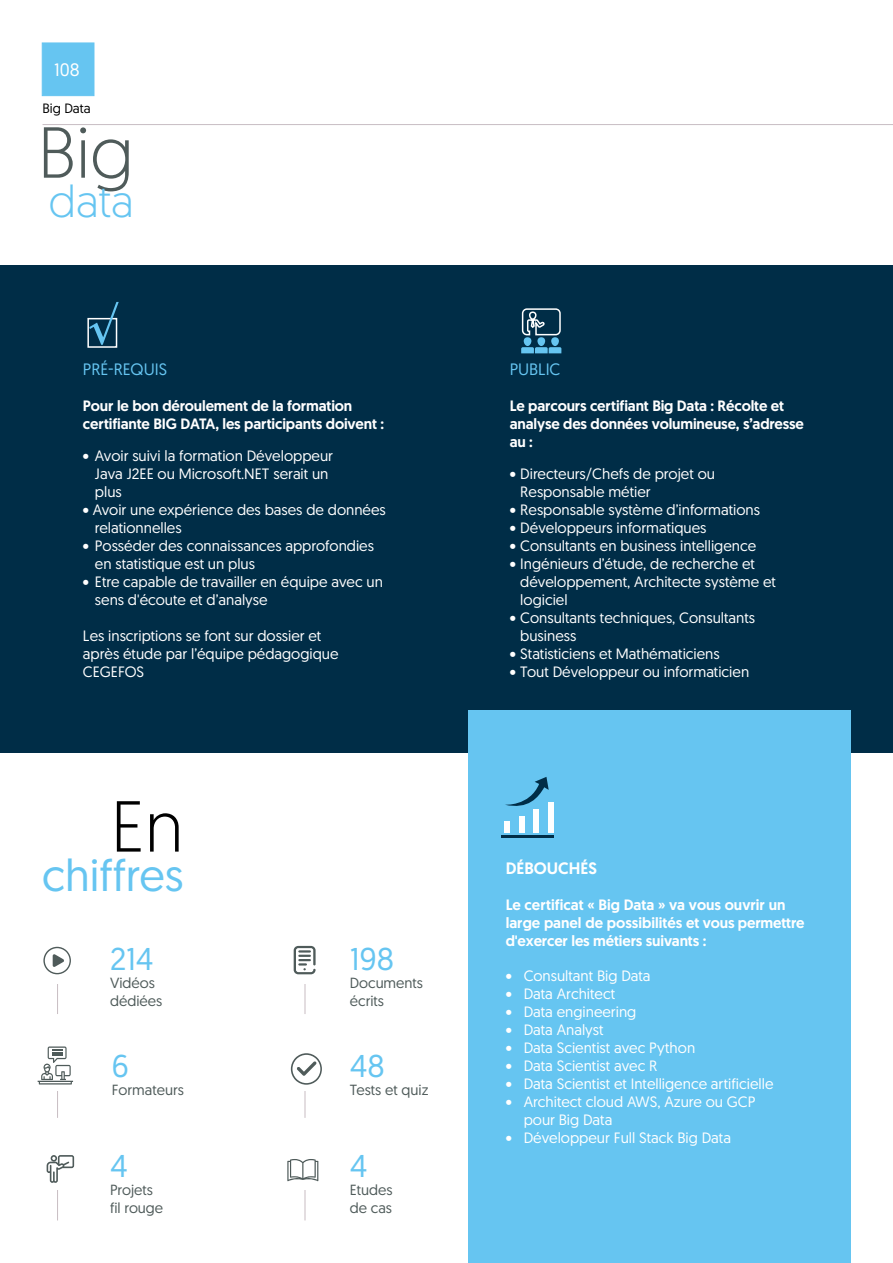
<style>
.page{position:relative;width:893px;height:1263px;background:#fff}
.page>*{position:absolute;margin:0;border:0;box-sizing:border-box;transform-origin:0 0}
.t1{font:300 72px "Geomanist";color:#4f5b5a}
.t2{font:300 72px "Geomanist";color:#000}
.t3{font:45px "Geomanist";color:#66c5f1}
.t4{font:300 45px "Geomanist";color:#66c5f1}
.t5{font:31.5px "Geomanist";color:#66c5f1}
.t6{font:18px "Geomanist";color:#fff}
.t7{font:16.5px "Geomanist";color:#66c5f1}
.t8{font:500 16.5px "Geomanist";color:#fff}
.t9{font:15px/18px "Geomanist";color:#fff}
.t10{font:500 15px/18px "Geomanist";letter-spacing:-.01em;color:#fff}
.t11{font:14.7px/17.7px "Geomanist";color:#4f5b5a}
.t12{font:13.5px "Geomanist";color:#000}
</style>
<div class="page">
<div style="left:42px;top:43px;width:52px;height:53px;background:#66c5f1"></div>
<hr style="left:43px;top:124px;width:850px;height:1px;background:#c8bdc3">
<div style="left:404px;top:265px;width:489px;height:488px;background:#002d47"></div>
<div style="left:0;top:265px;width:425px;height:488px;background:#002d47"></div>
<div style="left:87px;top:318px;width:30px;height:30px;border:2px solid #fff"></div>
<svg style="left:89px;top:302px;width:30px;height:43px"></svg>
<div style="left:468px;top:710px;width:383px;height:553px;background:#66c5f1"></div>
<div style="left:534px;top:809px;width:5px;height:24px;background:#fff"></div>
<div style="left:548px;top:802px;width:6px;height:31px;background:#fff"></div>
<div style="left:519px;top:816px;width:6px;height:17px;background:#fff"></div>
<div style="left:504px;top:821px;width:6px;height:12px;background:#fff"></div>
<svg style="left:505px;top:777px;width:44px;height:33px"></svg>
<hr style="left:501px;top:835px;width:53px;height:2px;background:#002d47">
<svg style="left:521px;top:308px;width:40px;height:45px"></svg>
<hr style="left:57px;top:953px;width:1px;height:61px;background:#c8bdc3">
<hr style="left:305px;top:953px;width:1px;height:61px;background:#c8bdc3">
<hr style="left:57px;top:1159px;width:1px;height:61px;background:#c8bdc3">
<hr style="left:305px;top:1159px;width:1px;height:61px;background:#c8bdc3">
<hr style="left:57px;top:1064px;width:1px;height:54px;background:#c8bdc3">
<hr style="left:305px;top:1064px;width:1px;height:54px;background:#c8bdc3">
<div style="left:0;top:935px;width:327px;height:48px;background:#fff"></div>
<div style="left:0;top:1043px;width:327px;height:48px;background:#fff"></div>
<div style="left:0;top:1142px;width:327px;height:48px;background:#fff"></div>
<svg style="left:43px;top:947px;width:28px;height:27px"></svg>
<svg style="left:38px;top:1046px;width:35px;height:38px"></svg>
<svg style="left:47px;top:1155px;width:27px;height:28px"></svg>
<svg style="left:294px;top:946px;width:22px;height:28px"></svg>
<svg style="left:291px;top:1053px;width:31px;height:32px"></svg>
<svg style="left:287px;top:1159px;width:31px;height:22px"></svg>
<p class="t6" style="left:54px;top:58px;width:27px">108</p>
<p class="t12" style="left:43px;top:100px;width:50px">Big Data</p>
<h1 class="t1" style="left:38px;top:106px;width:97px">Big</h1>
<h2 class="t4" style="left:49px;top:172px;width:87px">data</h2>
<p class="t7" style="left:83px;top:359px;width:86px">PRÉ-REQUIS</p>
<p class="t10" style="left:83px;top:397px;width:303px">Pour le bon déroulement de la formation certifiante BIG DATA, les participants doivent :</p>
<p class="t9" style="left:95px;top:446px;width:239px;text-indent:-12px">• Avoir suivi la formation Développeur<br>Java J2EE ou Microsoft.NET serait un plus</p>
<p class="t9" style="left:95px;top:500px;width:292px;text-indent:-12px">• Avoir une expérience des bases de données relationnelles</p>
<p class="t9" style="left:95px;top:536px;width:281px;text-indent:-12px">• Posséder des connaissances approfondies en statistique est un plus</p>
<p class="t9" style="left:95px;top:572px;width:289px;text-indent:-12px">• Etre capable de travailler en équipe avec un sens d'écoute et d’analyse</p>
<p class="t9" style="left:83px;top:626px;width:257px">Les inscriptions se font sur dossier et après étude par l’équipe pédagogique<br>CEGEFOS</p>
<h1 class="t2" style="left:111px;top:780px;width:74px">En</h1>
<h2 class="t3" style="left:42px;top:846px;width:143px">chiffres</h2>
<h3 class="t5" style="left:110px;top:939px;width:45px">214</h3>
<p class="t11" style="left:110px;top:973px;width:54px">Vidéos dédiées</p>
<h3 class="t5" style="left:112px;top:1046px;width:19px">6</h3>
<p class="t11" style="left:112px;top:1080px;width:74px">Formateurs</p>
<h3 class="t5" style="left:110px;top:1146px;width:19px">4</h3>
<p class="t11" style="left:110px;top:1180px;width:55px">Projets fil rouge</p>
<h3 class="t5" style="left:350px;top:939px;width:46px">198</h3>
<p class="t11" style="left:350px;top:973px;width:75px">Documents écrits</p>
<h3 class="t5" style="left:350px;top:1046px;width:36px">48</h3>
<p class="t11" style="left:350px;top:1080px;width:80px">Tests et quiz</p>
<h3 class="t5" style="left:350px;top:1146px;width:19px">4</h3>
<p class="t11" style="left:350px;top:1180px;width:44px">Etudes de cas</p>
<p class="t7" style="left:510px;top:359px;width:52px">PUBLIC</p>
<p class="t10" style="left:510px;top:397px;width:295px">Le parcours certifiant Big Data : Récolte et analyse des données volumineuse, s’adresse au :</p>
<p class="t9" style="left:520px;top:464px;width:196px;text-indent:-10px">• Directeurs/Chefs de projet ou<br>Responsable métier</p>
<p class="t9" style="left:510px;top:500px;width:252px">• Responsable système d’informations</p>
<p class="t9" style="left:510px;top:518px;width:198px">• Développeurs informatiques</p>
<p class="t9" style="left:510px;top:536px;width:248px">• Consultants en business intelligence</p>
<p class="t9" style="left:520px;top:554px;width:257px;text-indent:-10px">• Ingénieurs d’étude, de recherche et développement, Architecte système et logiciel</p>
<p class="t9" style="left:520px;top:608px;width:236px;text-indent:-10px">• Consultants techniques, Consultants business</p>
<p class="t9" style="left:510px;top:644px;width:211px">• Statisticiens et Mathématiciens</p>
<p class="t9" style="left:510px;top:662px;width:241px">• Tout Développeur ou informaticien</p>
<p class="t8" style="left:506px;top:857px;width:93px">DÉBOUCHÉS</p>
<p class="t10" style="left:506px;top:895px;width:300px">Le certificat « Big Data » va vous ouvrir un large panel de possibilités et vous permettre d'exercer les métiers suivants :</p>
<p class="t9" style="left:506px;top:966px;width:146px">• Consultant Big Data</p>
<p class="t9" style="left:506px;top:984px;width:111px">• Data Architect</p>
<p class="t9" style="left:506px;top:1002px;width:132px">• Data engineering</p>
<p class="t9" style="left:506px;top:1020px;width:99px">• Data Analyst</p>
<p class="t9" style="left:506px;top:1038px;width:191px">• Data Scientist avec Python</p>
<p class="t9" style="left:506px;top:1056px;width:153px">• Data Scientist avec R</p>
<p class="t9" style="left:506px;top:1074px;width:269px">• Data Scientist et Intelligence artificielle</p>
<p class="t9" style="left:524px;top:1092px;width:233px;text-indent:-18px">• Architect cloud AWS, Azure ou GCP pour Big Data</p>
<p class="t9" style="left:506px;top:1128px;width:227px">• Développeur Full Stack Big Data</p>
</div>
